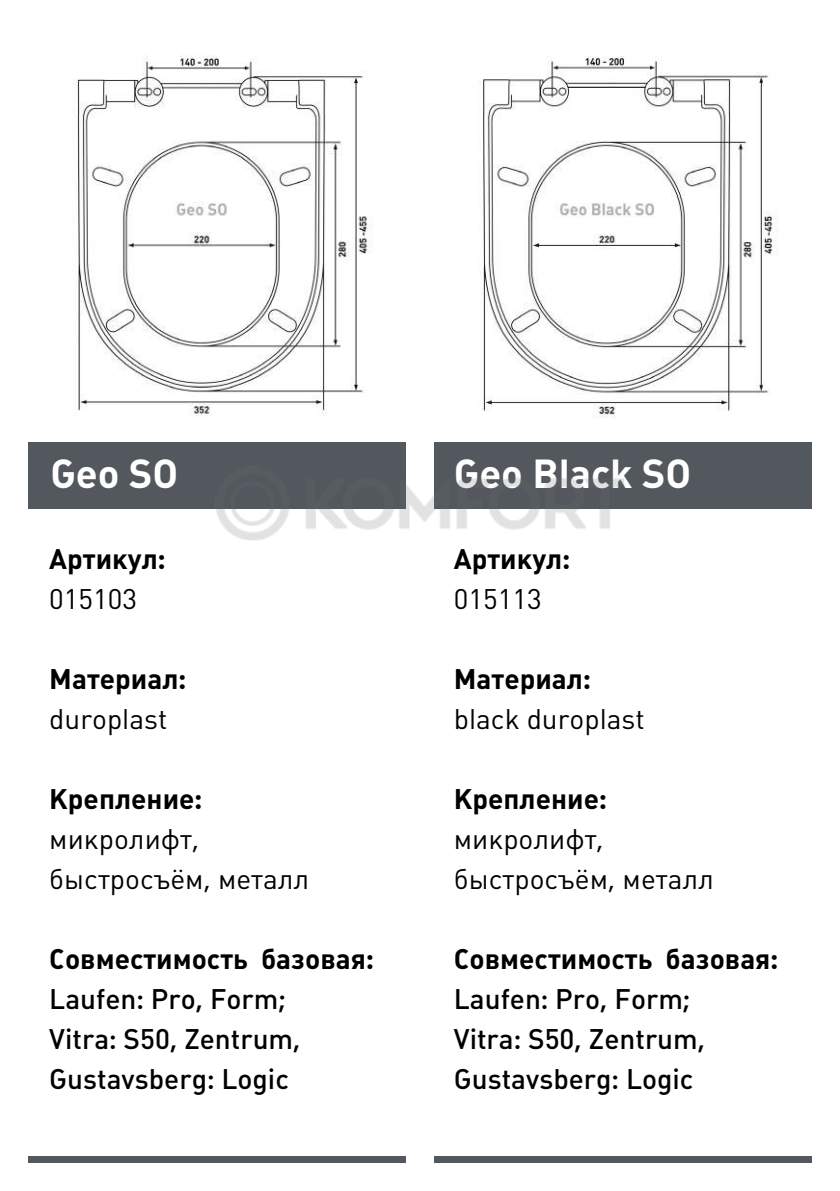
<style>
.page{position:relative;width:840px;height:1191px;background:#fff}
.page>*{position:absolute;margin:0;border:0;box-sizing:border-box;transform-origin:0 0}
.t1{font:700 40px "Plumb C";color:#fff}
.t2{font:28px/40px "Plumb Medium C";color:#000}
.t3{font:700 28px "Plumb C";color:#000}
.t4{font:28px/40px "Plumb C";color:#000}
</style>
<div class="page">
<div style="left:28px;top:1156px;width:377px;height:6px;background:#52585e"></div>
<div style="left:28px;top:442px;width:377px;height:67px;background:#52585e"></div>
<img style="left:73px;top:55px;width:299px;height:361px">
<div style="left:433px;top:442px;width:377px;height:67px;background:#52585e"></div>
<div style="left:433px;top:1156px;width:377px;height:6px;background:#52585e"></div>
<img style="left:479px;top:56px;width:299px;height:362px">
<img style="left:216px;top:457px;width:394px;height:83px">
<h1 class="t1" style="left:50px;top:451px;width:129px">Geo SO</h1>
<p class="t3" style="left:49px;top:542px;width:118px">Артикул:</p>
<p class="t4" style="left:49px;top:579px;width:89px">015103</p>
<p class="t3" style="left:49px;top:662px;width:138px">Материал:</p>
<p class="t4" style="left:49px;top:699px;width:119px">duroplast</p>
<p class="t3" style="left:49px;top:782px;width:154px">Крепление:</p>
<p class="t4" style="left:49px;top:819px;width:261px">микролифт, быстросъём, металл</p>
<p class="t3" style="left:49px;top:942px;width:326px">Совместимость базовая:</p>
<p class="t2" style="left:49px;top:978px;width:253px">Laufen: Pro, Form;<br>Vitra: S50, Zentrum,<br>Gustavsberg: Logic</p>
<h1 class="t1" style="left:453px;top:451px;width:239px">Geo Black SO</h1>
<p class="t3" style="left:453px;top:542px;width:118px">Артикул:</p>
<p class="t4" style="left:453px;top:579px;width:89px">015113</p>
<p class="t3" style="left:453px;top:662px;width:138px">Материал:</p>
<p class="t4" style="left:453px;top:699px;width:192px">black duroplast</p>
<p class="t3" style="left:453px;top:782px;width:154px">Крепление:</p>
<p class="t4" style="left:453px;top:819px;width:261px">микролифт, быстросъём, металл</p>
<p class="t3" style="left:453px;top:942px;width:326px">Совместимость базовая:</p>
<p class="t2" style="left:453px;top:978px;width:253px">Laufen: Pro, Form;<br>Vitra: S50, Zentrum,<br>Gustavsberg: Logic</p>
</div>
